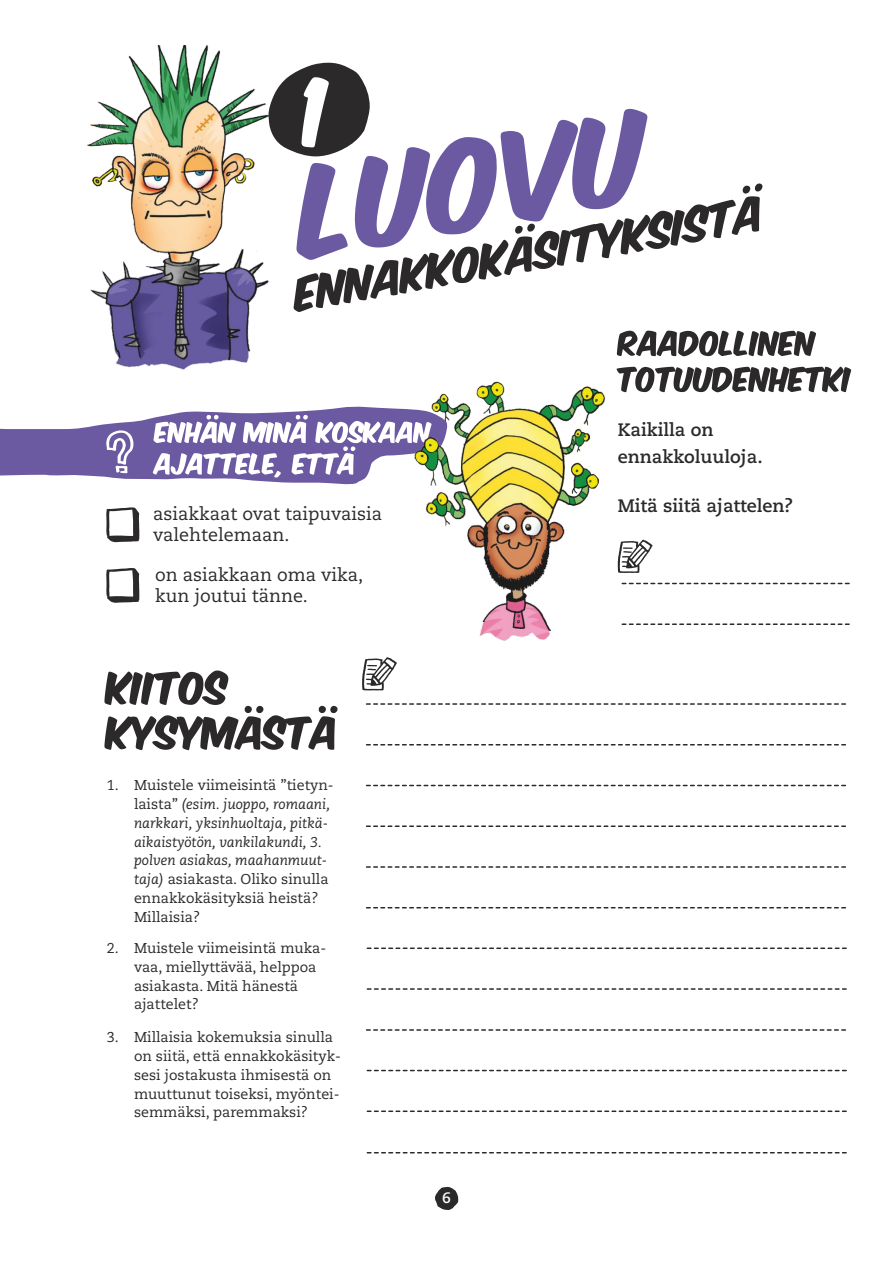
<style>
.page{position:relative;width:893px;height:1263px;background:#fff}
.page>*{position:absolute;margin:0;border:0;box-sizing:border-box;transform-origin:0 0}
.t1{font:18px/21px "Caecilia LT Std";color:#2b2929}
.t2{font:700 18px/27px "Caecilia LT Std";color:#2b2929}
.t3{font:700 15px "Caecilia LT Std";color:#fff}
.t4{font:14.25px/18.8px "Caecilia LT Std";color:#2b2929}
.t5{font:italic 14.25px/18.8px "Caecilia LT Std";color:#2b2929}
.s1{font-style:normal}
</style>
<div class="page">
<svg style="left:106px;top:507px;width:33px;height:35px"></svg>
<svg style="left:106px;top:568px;width:33px;height:35px"></svg>
<img style="left:87px;top:46px;width:177px;height:324px">
<svg style="left:264px;top:83px;width:18px;height:203px"></svg>
<svg style="left:282px;top:62px;width:491px;height:331px"></svg>
<svg style="left:0;top:406px;width:404px;height:79px"></svg>
<svg style="left:104px;top:670px;width:234px;height:80px"></svg>
<svg style="left:621px;top:582px;width:229px;height:3px"></svg>
<svg style="left:618px;top:540px;width:35px;height:33px"></svg>
<svg style="left:621px;top:623px;width:229px;height:2px"></svg>
<svg style="left:616px;top:367px;width:235px;height:25px"></svg>
<svg style="left:617px;top:331px;width:199px;height:25px"></svg>
<img style="left:404px;top:369px;width:209px;height:272px">
<svg style="left:362px;top:657px;width:35px;height:34px"></svg>
<svg style="left:366px;top:744px;width:480px;height:2px"></svg>
<svg style="left:366px;top:825px;width:481px;height:2px"></svg>
<svg style="left:366px;top:907px;width:481px;height:2px"></svg>
<svg style="left:366px;top:947px;width:481px;height:2px"></svg>
<svg style="left:366px;top:988px;width:481px;height:2px"></svg>
<svg style="left:366px;top:703px;width:480px;height:2px"></svg>
<svg style="left:365px;top:784px;width:482px;height:3px"></svg>
<svg style="left:366px;top:866px;width:480px;height:2px"></svg>
<svg style="left:366px;top:1029px;width:480px;height:2px"></svg>
<svg style="left:366px;top:1069px;width:481px;height:3px"></svg>
<svg style="left:366px;top:1110px;width:481px;height:2px"></svg>
<svg style="left:366px;top:1152px;width:481px;height:2px"></svg>
<svg style="left:435px;top:1187px;width:23px;height:23px"></svg>
<p class="t1" style="left:153px;top:505px;width:231px">asiakkaat ovat taipuvaisia valehtelemaan.</p>
<p class="t1" style="left:155px;top:565px;width:210px">on asiakkaan oma vika, kun joutui tänne.</p>
<p class="t5" style="left:134px;top:777px;width:201px;text-indent:-27px"><span class="s1">1. Muistele viimeisintä ”tietyn&shy;laista”</span> (esim. juoppo, romaani, narkkari, yksinhuoltaja, pitkä&shy;aikaistyötön, vankilakundi, 3. polven asiakas, maahanmuut&shy;taja) <span class="s1">asiakasta. Oliko sinulla ennakkokäsityksiä heistä?<br>Millaisia?</span></p>
<p class="t4" style="left:134px;top:940px;width:194px;text-indent:-27px">2. Muistele viimeisintä muka&shy;vaa, miellyttävää, helppoa asiakasta. Mitä hänestä ajattelet?</p>
<p class="t4" style="left:134px;top:1029px;width:208px;text-indent:-27px">3. Millaisia kokemuksia sinulla on siitä, että ennakkokäsityk&shy;sesi jostakusta ihmisestä on muuttunut toiseksi, myöntei&shy;semmäksi, paremmaksi?</p>
<p class="t3" style="left:442px;top:1191px;width:10px">6</p>
<p class="t2" style="left:618px;top:418px;width:147px">Kaikilla on ennakkoluuloja.</p>
<p class="t2" style="left:618px;top:493px;width:177px">Mitä siitä ajattelen?</p>
</div>
